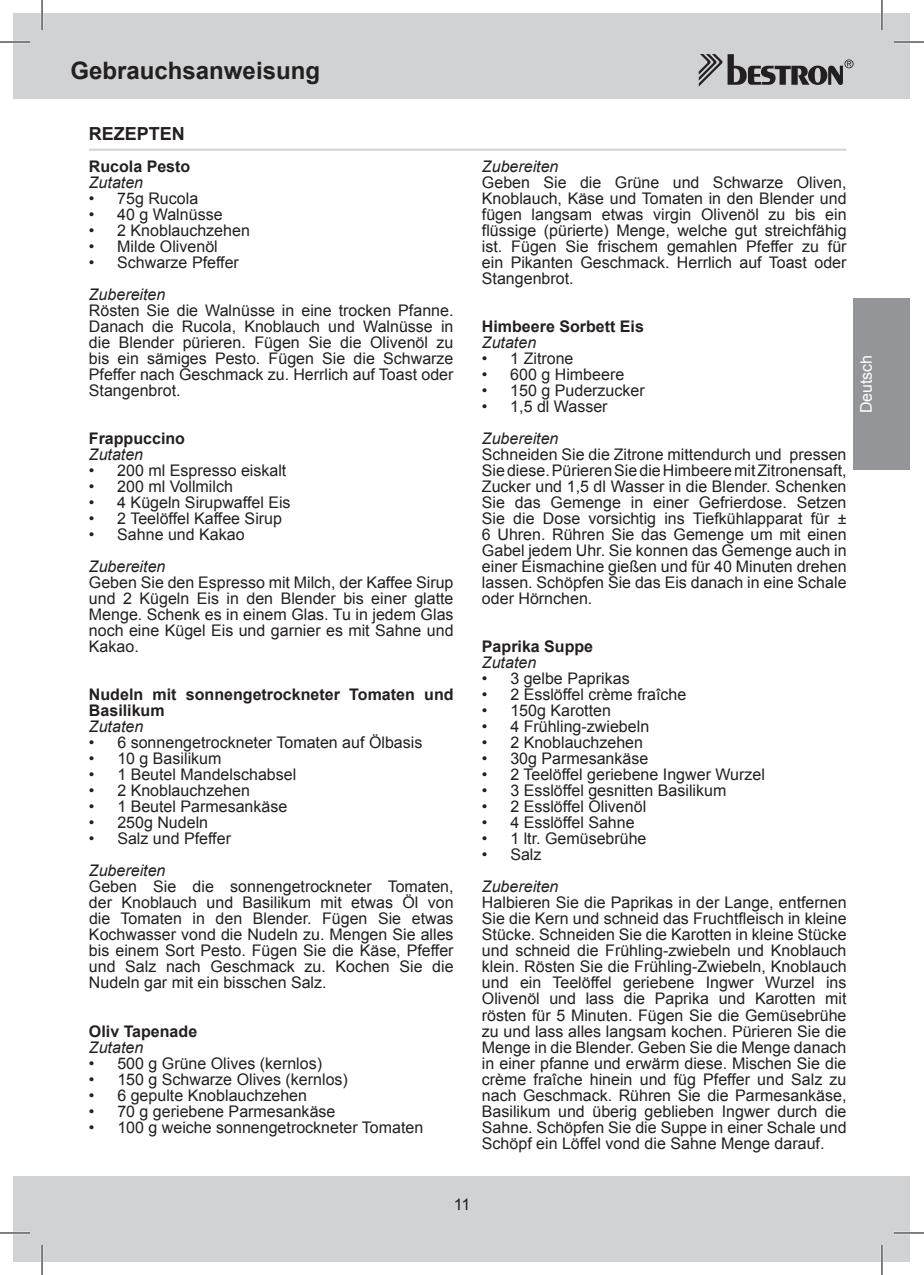
<style>
.page{position:relative;width:924px;height:1275px;background:#fff}
.page>*{position:absolute;margin:0;border:0;box-sizing:border-box;transform-origin:0 0}
.t1{font:700 24px "Arial";color:#231f20}
.t2{font:700 18px "Arial";color:#231f20}
.t3{font:16px/16px "Arial";color:#231f20;text-align:justify}
.t4{font:700 16px/16px "Arial";color:#231f20}
.t5{font:italic 16px "Arial";color:#231f20}
.t6{font:16px "Arial";color:#fff}
</style>
<div class="page">
<div style="left:14px;top:14px;width:895px;height:85px;background:#d1d2d4"></div>
<div style="left:14px;top:1176px;width:895px;height:85px;background:#d1d2d4"></div>
<svg style="left:698px;top:54px;width:155px;height:33px"></svg>
<div style="left:853px;top:298px;width:56px;height:172px;background:#939598"></div>
<hr style="left:89px;top:149px;width:757px;height:2px;background:#d1d2d4">
<hr style="left:0;top:41px;width:30px;height:2px;background:#fff">
<hr style="left:893px;top:41px;width:30px;height:2px;background:#fff">
<hr style="left:0;top:1231px;width:30px;height:3px;background:#fff">
<hr style="left:893px;top:1231px;width:30px;height:3px;background:#fff">
<hr style="left:41px;top:0;width:2px;height:30px;background:#fff">
<hr style="left:41px;top:1245px;width:2px;height:30px;background:#fff">
<hr style="left:880px;top:0;width:2px;height:30px;background:#fff">
<hr style="left:880px;top:1245px;width:2px;height:30px;background:#fff">
<hr style="left:0;top:42px;width:30px;height:1px;background:#000">
<hr style="left:893px;top:42px;width:30px;height:1px;background:#000">
<hr style="left:0;top:1232px;width:30px;height:1px;background:#000">
<hr style="left:893px;top:1232px;width:30px;height:1px;background:#000">
<hr style="left:42px;top:0;width:1px;height:30px;background:#000">
<hr style="left:42px;top:1245px;width:1px;height:30px;background:#000">
<hr style="left:881px;top:0;width:1px;height:30px;background:#000">
<hr style="left:881px;top:1245px;width:1px;height:30px;background:#000">
<h1 class="t1" style="left:70px;top:62px;width:251px">Gebrauchsanweisung</h1>
<p class="t2" style="left:89px;top:127px;width:98px">reZepten</p>
<p class="t4" style="left:89px;top:160px;width:103px">rucola pesto</p>
<p class="t5" style="left:89px;top:177px;width:56px">Zutaten</p>
<p class="t3" style="left:89px;top:191px;width:111px">• 75g Rucola</p>
<p class="t3" style="left:89px;top:207px;width:135px">• 40 g Walnüsse</p>
<p class="t3" style="left:89px;top:223px;width:162px">• 2 Knoblauchzehen</p>
<p class="t3" style="left:89px;top:239px;width:130px">• Milde Olivenöl</p>
<p class="t3" style="left:89px;top:255px;width:151px">• Schwarze Pfeffer</p>
<p class="t5" style="left:89px;top:289px;width:78px">Zubereiten</p>
<p class="t3" style="left:89px;top:303px;width:366px">Rösten Sie die Walnüsse in eine trocken Pfanne.<br>Danach die Rucola, Knoblauch und Walnüsse in die Blender pürieren. Fügen Sie die Olivenöl zu bis ein sämiges Pesto. Fügen Sie die Schwarze Pfeffer nach Geschmack zu. Herrlich auf Toast oder Stangenbrot.</p>
<p class="t4" style="left:89px;top:432px;width:98px">frappuccino</p>
<p class="t5" style="left:89px;top:449px;width:56px">Zutaten</p>
<p class="t3" style="left:89px;top:463px;width:199px">• 200 ml Espresso eiskalt</p>
<p class="t3" style="left:89px;top:479px;width:145px">• 200 ml Vollmilch</p>
<p class="t3" style="left:89px;top:495px;width:203px">• 4 Kügeln Sirupwaffel Eis</p>
<p class="t3" style="left:89px;top:511px;width:194px">• 2 Teelöffel Kaffee Sirup</p>
<p class="t3" style="left:89px;top:527px;width:157px">• Sahne und Kakao</p>
<p class="t5" style="left:89px;top:561px;width:78px">Zubereiten</p>
<p class="t3" style="left:89px;top:575px;width:366px">Geben Sie den Espresso mit Milch, der Kaffee Sirup und 2 Kügeln Eis in den Blender bis einer glatte Menge. Schenk es in einem Glas. Tu in jedem Glas noch eine Kügel Eis und garnier es mit Sahne und Kakao.</p>
<p class="t4" style="left:89px;top:688px;width:366px">nudeln mit sonnengetrockneter tomaten und basilikum</p>
<p class="t5" style="left:89px;top:721px;width:56px">Zutaten</p>
<p class="t3" style="left:89px;top:735px;width:335px">• 6 sonnengetrockneter Tomaten auf Ölbasis</p>
<p class="t3" style="left:89px;top:751px;width:134px">• 10 g Basilikum</p>
<p class="t3" style="left:89px;top:767px;width:209px">• 1 Beutel Mandelschabsel</p>
<p class="t3" style="left:89px;top:783px;width:162px">• 2 Knoblauchzehen</p>
<p class="t3" style="left:89px;top:799px;width:200px">• 1 Beutel Parmesankäse</p>
<p class="t3" style="left:89px;top:815px;width:121px">• 250g Nudeln</p>
<p class="t3" style="left:89px;top:831px;width:143px">• Salz und Pfeffer</p>
<p class="t5" style="left:89px;top:865px;width:78px">Zubereiten</p>
<p class="t3" style="left:89px;top:879px;width:366px">Geben Sie die sonnengetrockneter Tomaten, der Knoblauch und Basilikum mit etwas Öl von die Tomaten in den Blender. Fügen Sie etwas Kochwasser vond die Nudeln zu. Mengen Sie alles bis einem Sort Pesto. Fügen Sie die Käse, Pfeffer und Salz nach Geschmack zu. Kochen Sie die Nudeln gar mit ein bisschen Salz.</p>
<p class="t4" style="left:89px;top:1024px;width:110px">oliv tapenade</p>
<p class="t5" style="left:89px;top:1041px;width:56px">Zutaten</p>
<p class="t3" style="left:89px;top:1055px;width:234px">• 500 g Grüne Olives (kernlos)</p>
<p class="t3" style="left:89px;top:1071px;width:260px">• 150 g Schwarze Olives (kernlos)</p>
<p class="t3" style="left:89px;top:1087px;width:219px">• 6 gepulte Knoblauchzehen</p>
<p class="t3" style="left:89px;top:1103px;width:248px">• 70 g geriebene Parmesankäse</p>
<p class="t3" style="left:89px;top:1119px;width:336px">• 100 g weiche sonnengetrockneter Tomaten</p>
<p class="t5" style="left:481px;top:161px;width:78px">Zubereiten</p>
<p class="t3" style="left:481px;top:175px;width:366px">Geben Sie die Grüne und Schwarze Oliven, Knoblauch, Käse und Tomaten in den Blender und fügen langsam etwas virgin Olivenöl zu bis ein flüssige (pürierte) Menge, welche gut streichfähig ist. Fügen Sie frischem gemahlen Pfeffer zu für ein Pikanten Geschmack. Herrlich auf Toast oder Stangenbrot.</p>
<p class="t4" style="left:481px;top:320px;width:163px">himbeere sorbett eis</p>
<p class="t5" style="left:481px;top:337px;width:56px">Zutaten</p>
<p class="t3" style="left:481px;top:351px;width:93px">• 1 Zitrone</p>
<p class="t3" style="left:481px;top:367px;width:144px">• 600 g Himbeere</p>
<p class="t3" style="left:481px;top:383px;width:164px">• 150 g Puderzucker</p>
<p class="t3" style="left:481px;top:399px;width:127px">• 1,5 dl Wasser</p>
<p class="t5" style="left:481px;top:433px;width:78px">Zubereiten</p>
<p class="t3" style="left:481px;top:447px;width:366px">Schneiden Sie die Zitrone mittendurch und pressen Sie diese. Pürieren Sie die Himbeere mit Zitronensaft, Zucker und 1,5 dl Wasser in die Blender. Schenken Sie das Gemenge in einer Gefrierdose. Setzen Sie die Dose vorsichtig ins Tiefkühlapparat für ± 6 Uhren. Rühren Sie das Gemenge um mit einen Gabel jedem Uhr. Sie konnen das Gemenge auch in einer Eismachine gießen und für 40 Minuten drehen lassen. Schöpfen Sie das Eis danach in eine Schale oder Hörnchen.</p>
<p class="t4" style="left:481px;top:640px;width:113px">paprika suppe</p>
<p class="t5" style="left:481px;top:657px;width:56px">Zutaten</p>
<p class="t3" style="left:481px;top:671px;width:149px">• 3 gelbe Paprikas</p>
<p class="t3" style="left:481px;top:687px;width:206px">• 2 Esslöffel crème fraîche</p>
<p class="t3" style="left:481px;top:703px;width:130px">• 150g Karotten</p>
<p class="t3" style="left:481px;top:719px;width:169px">• 4 Frühling-zwiebeln</p>
<p class="t3" style="left:481px;top:735px;width:162px">• 2 Knoblauchzehen</p>
<p class="t3" style="left:481px;top:751px;width:168px">• 30g Parmesankäse</p>
<p class="t3" style="left:481px;top:767px;width:284px">• 2 Teelöffel geriebene Ingwer Wurzel</p>
<p class="t3" style="left:481px;top:783px;width:246px">• 3 Esslöffel gesnitten Basilikum</p>
<p class="t3" style="left:481px;top:799px;width:166px">• 2 Esslöffel Olivenöl</p>
<p class="t3" style="left:481px;top:815px;width:154px">• 4 Esslöffel Sahne</p>
<p class="t3" style="left:481px;top:831px;width:166px">• 1 ltr. Gemüsebrühe</p>
<p class="t3" style="left:481px;top:847px;width:61px">• Salz</p>
<p class="t5" style="left:481px;top:881px;width:78px">Zubereiten</p>
<p class="t3" style="left:481px;top:895px;width:366px">Halbieren Sie die Paprikas in der Lange, entfernen Sie die Kern und schneid das Fruchtfleisch in kleine Stücke. Schneiden Sie die Karotten in kleine Stücke und schneid die Frühling-zwiebeln und Knoblauch klein. Rösten Sie die Frühling-Zwiebeln, Knoblauch und ein Teelöffel geriebene Ingwer Wurzel ins Olivenöl und lass die Paprika und Karotten mit rösten für 5 Minuten. Fügen Sie die Gemüsebrühe zu und lass alles langsam kochen. Pürieren Sie die Menge in die Blender. Geben Sie die Menge danach in einer pfanne und erwärm diese. Mischen Sie die crème fraîche hinein und füg Pfeffer und Salz zu nach Geschmack. Rühren Sie die Parmesankäse, Basilikum und überig geblieben Ingwer durch die Sahne. Schöpfen Sie die Suppe in einer Schale und Schöpf ein Löffel vond die Sahne Menge darauf.</p>
<p class="t6" style="left:855px;top:413px;width:60px;rotate:-90deg">Deutsch</p>
<p class="t3" style="left:453px;top:1197px;width:18px">11</p>
</div>
